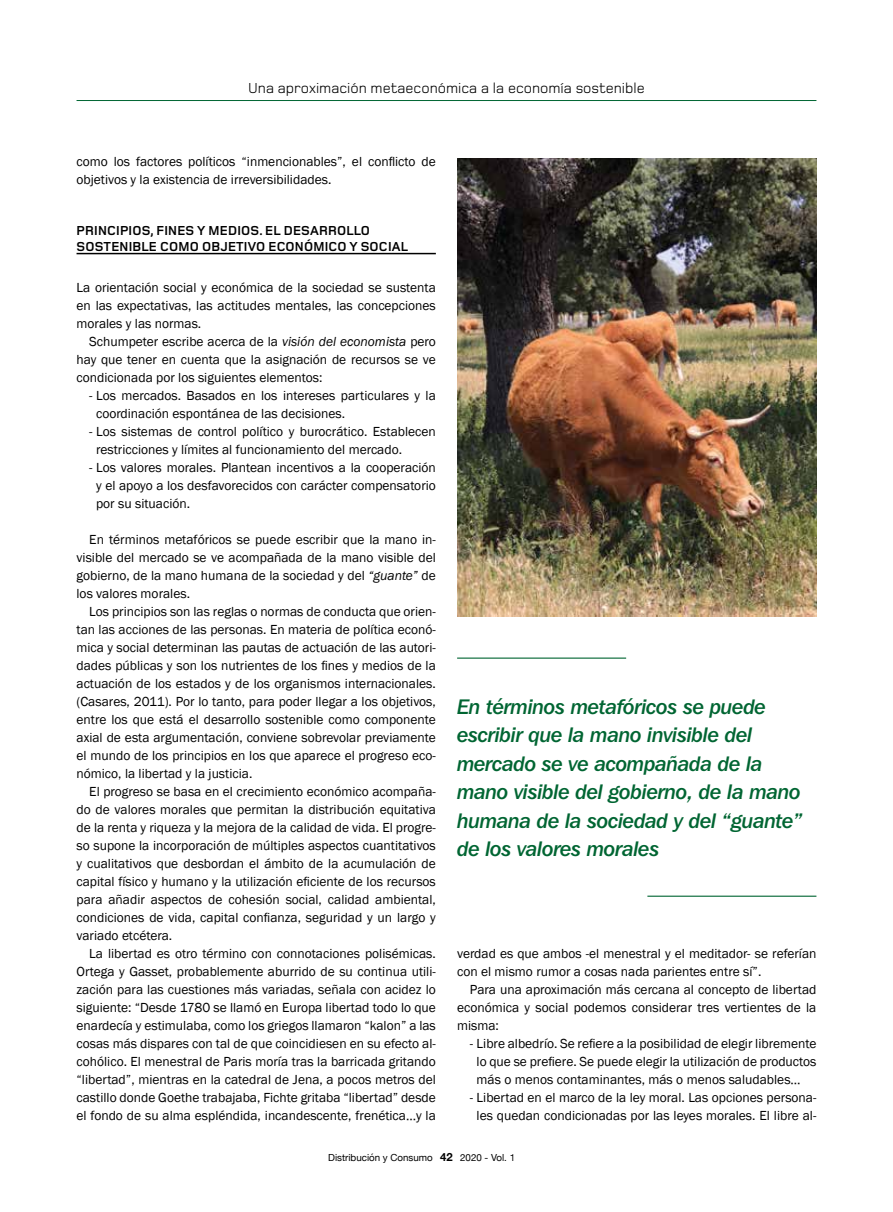
<style>
.page{position:relative;width:893px;height:1212px;background:#fff}
.page>*{position:absolute;margin:0;border:0;box-sizing:border-box;transform-origin:0 0}
.t1{font:21px/28.5px "Franklin Gothic IT Cby BT Med Ital";letter-spacing:-.02em;color:#006532}
.t2{font:15px "Foundry Monoline";color:#000}
.t3{font:13.5px/18px "Franklin Gothic";color:#000;text-align:justify}
.t4{font:700 13.5px/16.2px "Foundry Monoline";letter-spacing:.015em;color:#000}
.t5{font:9.75px "Helvetica Neue";color:#000}
.s1{font-style:italic}
.s2{font-weight:700;font-size:11.25px}
</style>
<div class="page">
<hr style="left:77px;top:253px;width:359px;height:1px;background:#000">
<img style="left:457px;top:158px;width:359px;height:458px">
<hr style="left:457px;top:657px;width:169px;height:2px;background:#006532">
<hr style="left:647px;top:896px;width:169px;height:1px;background:#006532">
<hr style="left:77px;top:100px;width:739px;height:1px;background:#006532">
<p class="t2" style="left:248px;top:79px;width:398px">Una aproximación metaeconómica a la economía sostenible</p>
<p class="t3" style="left:77px;top:153px;width:361px">como los factores políticos “inmencionables”, el conflicto de objetivos y la existencia de irreversibilidades.</p>
<p class="t4" style="left:77px;top:223px;width:333px">PRINCIPIOS, FINES Y MEDIOS. EL DESARROLLO<br>SOSTENIBLE COMO OBJETIVO ECONÓMICO Y SOCIAL</p>
<p class="t3" style="left:77px;top:279px;width:361px">La orientación social y económica de la sociedad se sustenta en las expectativas, las actitudes mentales, las concepciones morales y las normas.</p>
<p class="t3" style="left:77px;top:333px;width:361px;text-indent:13px">Schumpeter escribe acerca de la <span class="s1">visión del economista</span> pero hay que tener en cuenta que la asignación de recursos se ve condicionada por los siguientes elementos:</p>
<p class="t3" style="left:96px;top:387px;width:341px;text-indent:-7px">- Los mercados. Basados en los intereses particulares y la coordinación espontánea de las decisiones.</p>
<p class="t3" style="left:96px;top:423px;width:341px;text-indent:-7px">- Los sistemas de control político y burocrático. Establecen restricciones y límites al funcionamiento del mercado.</p>
<p class="t3" style="left:96px;top:459px;width:341px;text-indent:-7px">- Los valores morales. Plantean incentivos a la cooperación y el apoyo a los desfavorecidos con carácter compensatorio por su situación.</p>
<p class="t3" style="left:77px;top:531px;width:361px;text-indent:13px">En términos metafóricos se puede escribir que la mano in&shy;visible del mercado se ve acompañada de la mano visible del gobierno, de la mano humana de la sociedad y del <span class="s1">“guante”</span> de los valores morales.</p>
<p class="t3" style="left:77px;top:603px;width:361px;text-indent:13px">Los principios son las reglas o normas de conducta que orien&shy;tan las acciones de las personas. En materia de política econó&shy;mica y social determinan las pautas de actuación de las autori&shy;dades públicas y son los nutrientes de los fines y medios de la actuación de los estados y de los organismos internacionales. (Casares, 2011). Por lo tanto, para poder llegar a los objetivos, entre los que está el desarrollo sostenible como componente axial de esta argumentación, conviene sobrevolar previamente el mundo de los principios en los que aparece el progreso eco&shy;nómico, la libertad y la justicia.</p>
<p class="t3" style="left:77px;top:783px;width:361px;text-indent:13px">El progreso se basa en el crecimiento económico acompaña&shy;do de valores morales que permitan la distribución equitativa de la renta y riqueza y la mejora de la calidad de vida. El progre&shy;so supone la incorporación de múltiples aspectos cuantitativos y cualitativos que desbordan el ámbito de la acumulación de capital físico y humano y la utilización eficiente de los recursos para añadir aspectos de cohesión social, calidad ambiental, condiciones de vida, capital confianza, seguridad y un largo y variado etcétera.</p>
<p class="t3" style="left:77px;top:945px;width:361px;text-indent:13px">La libertad es otro término con connotaciones polisémicas.<br>Ortega y Gasset, probablemente aburrido de su continua utili&shy;zación para las cuestiones más variadas, señala con acidez lo siguiente: “Desde 1780 se llamó en Europa libertad todo lo que enardecía y estimulaba, como los griegos llamaron “kalon” a las cosas más dispares con tal de que coincidiesen en su efecto al&shy;cohólico. El menestral de Paris moría tras la barricada gritando “libertad”, mientras en la catedral de Jena, a pocos metros del castillo donde Goethe trabajaba, Fichte gritaba “libertad” desde el fondo de su alma espléndida, incandescente, frenética…y la</p>
<h1 class="t1" style="left:457px;top:692px;width:347px">En términos metafóricos se puede escribir que la mano invisible del mercado se ve acompañada de la mano visible del gobierno, de la mano humana de la sociedad y del “guante” de los valores morales</h1>
<p class="t3" style="left:457px;top:945px;width:361px">verdad es que ambos -el menestral y el meditador- se referían con el mismo rumor a cosas nada parientes entre sí”.</p>
<p class="t3" style="left:457px;top:981px;width:361px;text-indent:13px">Para una aproximación más cercana al concepto de libertad económica y social podemos considerar tres vertientes de la misma:</p>
<p class="t3" style="left:477px;top:1035px;width:341px;text-indent:-7px">- Libre albedrío. Se refiere a la posibilidad de elegir libremente lo que se prefiere. Se puede elegir la utilización de productos más o menos contaminantes, más o menos saludables…</p>
<p class="t3" style="left:470px;top:1089px;width:348px;text-align:center">- Libertad en el marco de la ley moral. Las opciones persona&shy;les quedan condicionadas por las leyes morales. El libre al-</p>
<p class="t5" style="left:328px;top:1150px;width:188px">Distribución y Consumo <span class="s2">42</span> 2020 - Vol. 1</p>
</div>
